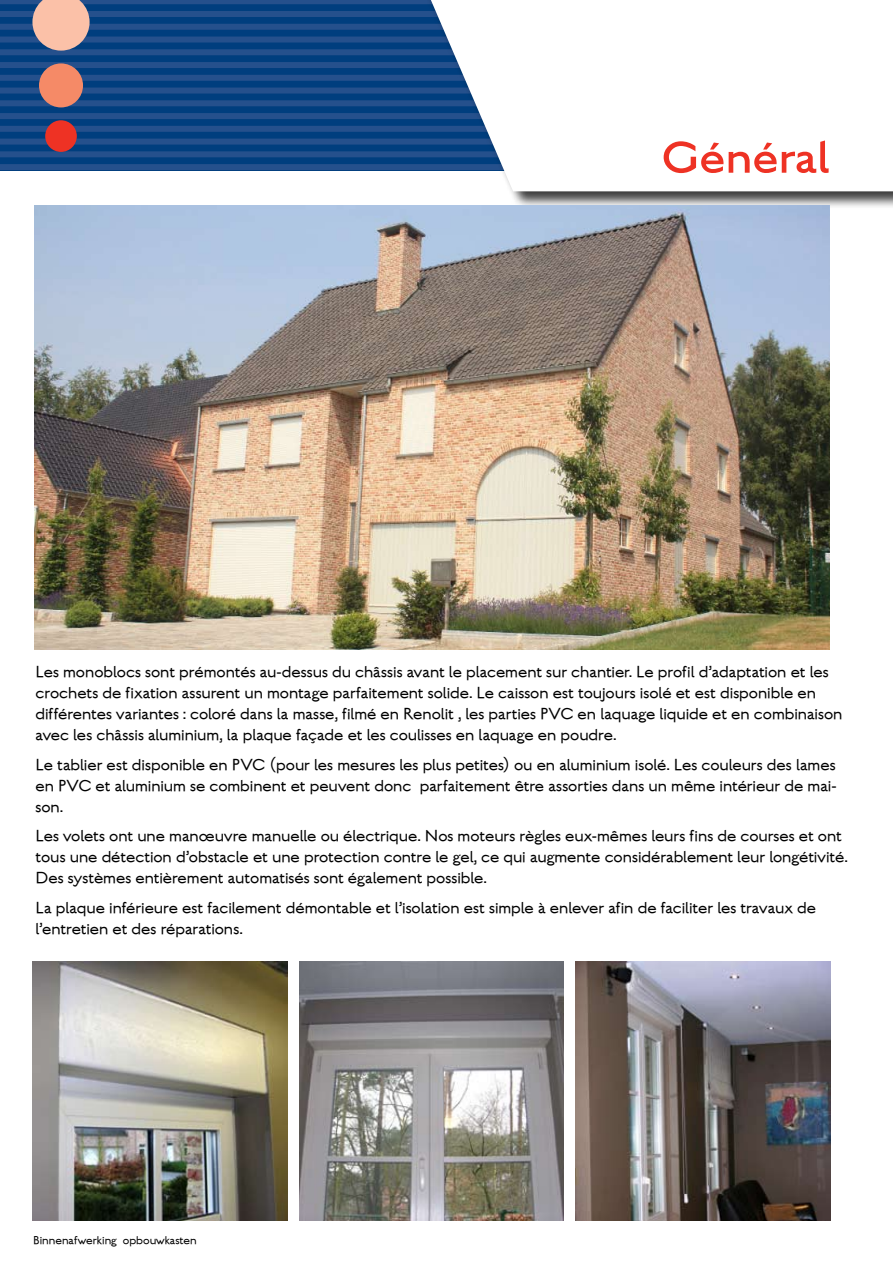
<style>
.page{position:relative;width:893px;height:1263px;background:#fff}
.page>*{position:absolute;margin:0;border:0;box-sizing:border-box;transform-origin:0 0}
.t1{font:300 60px "English Grotesque";color:#ee3224}
.t2{font:100 21px/21px "English Grotesque";color:#000}
.t3{font:100 15px "English Grotesque";color:#000}
</style>
<div class="page">
<div style="left:0;top:0;width:893px;height:170px;background:#003e7e"></div>
<hr style="left:0;top:0;width:893px;height:4px;background:#25508c">
<div style="left:0;top:11px;width:893px;height:6px;background:#25508c"></div>
<div style="left:0;top:24px;width:893px;height:6px;background:#25508c"></div>
<div style="left:0;top:37px;width:893px;height:6px;background:#25508c"></div>
<div style="left:0;top:49px;width:893px;height:6px;background:#25508c"></div>
<div style="left:0;top:62px;width:893px;height:6px;background:#25508c"></div>
<div style="left:0;top:75px;width:893px;height:6px;background:#25508c"></div>
<div style="left:0;top:88px;width:893px;height:6px;background:#25508c"></div>
<div style="left:0;top:100px;width:893px;height:6px;background:#25508c"></div>
<div style="left:0;top:113px;width:893px;height:6px;background:#25508c"></div>
<div style="left:0;top:126px;width:893px;height:6px;background:#25508c"></div>
<div style="left:0;top:139px;width:893px;height:6px;background:#25508c"></div>
<div style="left:0;top:151px;width:893px;height:6px;background:#25508c"></div>
<div style="left:0;top:164px;width:893px;height:6px;background:#25508c"></div>
<div style="left:421px;top:0;width:472px;height:215px;background:#000;opacity:.75"></div>
<svg style="left:431px;top:0;width:462px;height:191px;fill:#fff"></svg>
<svg style="left:32px;top:0;width:58px;height:51px"></svg>
<div style="left:39px;top:63px;width:44px;height:44px;background:#f58a67;border-radius:50%"></div>
<div style="left:45px;top:120px;width:32px;height:32px;background:#ee3224;border-radius:50%"></div>
<img style="left:34px;top:205px;width:795px;height:444px">
<img style="left:33px;top:961px;width:255px;height:259px">
<img style="left:299px;top:961px;width:264px;height:259px">
<img style="left:575px;top:961px;width:256px;height:259px">
<h1 class="t1" style="left:661px;top:125px;width:169px">Général</h1>
<p class="t2" style="left:36px;top:660px;width:808px">Les monoblocs sont prémontés au-dessus du châssis avant le placement sur chantier. Le profil d’adaptation et les crochets de fixation assurent un montage parfaitement solide. Le caisson est toujours isolé et est disponible en différentes variantes : coloré dans la masse, filmé en Renolit , les parties PVC en laquage liquide et en combinaison avec les châssis aluminium, la plaque façade et les coulisses en laquage en poudre.</p>
<p class="t2" style="left:36px;top:753px;width:803px;text-align:justify">Le tablier est disponible en PVC (pour les mesures les plus petites) ou en aluminium isolé. Les couleurs des lames en PVC et aluminium se combinent et peuvent donc parfaitement être assorties dans un même intérieur de mai&shy;son.</p>
<p class="t2" style="left:36px;top:824px;width:814px">Les volets ont une manœuvre manuelle ou électrique. Nos moteurs règles eux-mêmes leurs fins de courses et ont tous une détection d’obstacle et une protection contre le gel, ce qui augmente considérablement leur longétivité.<br>Des systèmes entièrement automatisés sont également possible.</p>
<p class="t2" style="left:36px;top:896px;width:782px">La plaque inférieure est facilement démontable et l’isolation est simple à enlever afin de faciliter les travaux de l’entretien et des réparations.</p>
<p class="t3" style="left:33px;top:1232px;width:165px">Binnenafwerking opbouwkasten</p>
</div>
